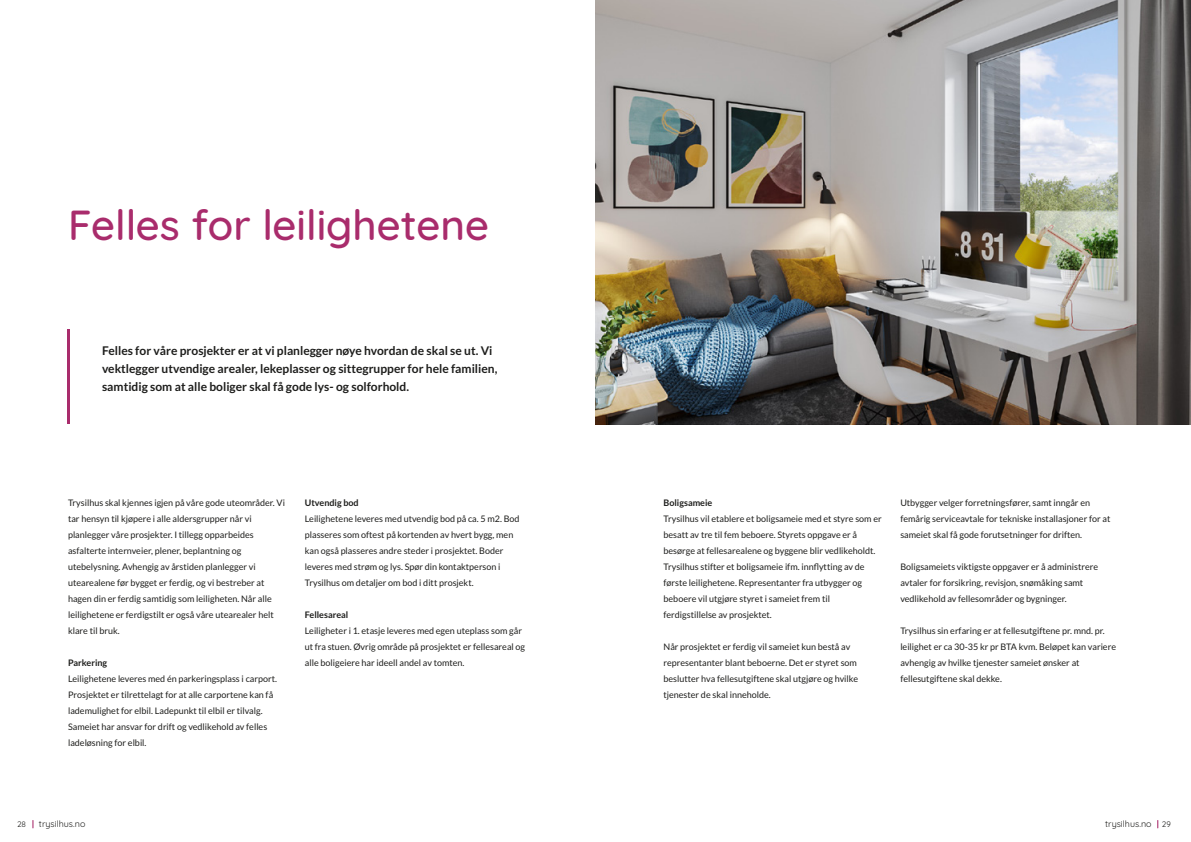
<style>
.page{position:relative;width:1191px;height:842px;background:#fff}
.page>*{position:absolute;margin:0;border:0;box-sizing:border-box;transform-origin:0 0}
.t1{font:500 42px "Quicksand";color:#a92c6c}
.t2{font:700 12px/18px "Lato";color:#1d1d1b}
.t3{font:9px/16px "Lato";color:#1d1d1b}
.t4{font:700 9px "Lato";color:#1d1d1b}
.t5{font:9px "Quicksand";color:#1d1d1b}
.t6{font:8px "Quicksand";color:#1d1d1b}
.s1{font-size:8px}
</style>
<div class="page">
<hr style="left:67px;top:329px;width:2px;height:95px;background:#a92c6c">
<img style="left:595px;top:0;width:596px;height:424px">
<h1 class="t1" style="left:68px;top:192px;width:423px">Felles for leilighetene</h1>
<h2 class="t2" style="left:102px;top:341px;width:397px">Felles for våre prosjekter er at vi planlegger nøye hvordan de skal se ut. Vi vektlegger utvendige arealer, lekeplasser og sittegrupper for hele familien, samtidig som at alle boliger skal få gode lys‑ og solforhold.</h2>
<p class="t3" style="left:68px;top:494px;width:218px">Trysilhus skal kjennes igjen på våre gode uteområder. Vi tar hensyn til kjøpere i alle aldersgrupper når vi planlegger våre prosjekter. I tillegg opparbeides asfalterte internveier, plener, beplantning og utebelysning. Avhengig av årstiden planlegger vi utearealene før bygget er ferdig, og vi bestreber at hagen din er ferdig samtidig som leiligheten. Når alle leilighetene er ferdigstilt er også våre utearealer helt klare til bruk.</p>
<p class="t4" style="left:68px;top:657px;width:41px">Parkering</p>
<p class="t3" style="left:68px;top:670px;width:210px">Leilighetene leveres med én parkeringsplass i carport.<br>Prosjektet er tilrettelagt for at alle carportene kan få lademulighet for elbil. Ladepunkt til elbil er tilvalg.<br>Sameiet har ansvar for drift og vedlikehold av felles ladeløsning for elbil.</p>
<p class="t4" style="left:305px;top:497px;width:55px">Utvendig bod</p>
<p class="t3" style="left:305px;top:510px;width:216px">Leilighetene leveres med utvendig bod på ca. 5 m2. Bod plasseres som oftest på kortenden av hvert bygg, men kan også plasseres andre steder i prosjektet. Boder leveres med strøm og lys. Spør din kontaktperson i Trysilhus om detaljer om bod i ditt prosjekt.</p>
<p class="t4" style="left:305px;top:609px;width:45px">Fellesareal</p>
<p class="t3" style="left:305px;top:622px;width:222px">Leiligheter i 1. etasje leveres med egen uteplass som går ut fra stuen. Øvrig område på prosjektet er fellesareal og alle boligeiere har ideell andel av tomten.</p>
<p class="t6" style="left:17px;top:818px;width:11px">28</p>
<p class="t5" style="left:39px;top:817px;width:48px">trysilhus.no</p>
<p class="t4" style="left:663px;top:497px;width:50px">Boligsameie</p>
<p class="t3" style="left:663px;top:510px;width:220px">Trysilhus vil etablere et boligsameie med et styre som er besatt av tre til fem beboere. Styrets oppgave er å besørge at fellesarealene og byggene blir vedlikeholdt.<br>Trysilhus stifter et boligsameie ifm. innflytting av de første leilighetene. Representanter fra utbygger og beboere vil utgjøre styret i sameiet frem til ferdigstillelse av prosjektet.</p>
<p class="t3" style="left:663px;top:638px;width:196px">Når prosjektet er ferdig vil sameiet kun bestå av representanter blant beboerne. Det er styret som beslutter hva fellesutgiftene skal utgjøre og hvilke tjenester de skal inneholde.</p>
<p class="t3" style="left:900px;top:494px;width:211px">Utbygger velger forretningsfører, samt inngår en femårig serviceavtale for tekniske installasjoner for at sameiet skal få gode forutsetninger for driften.</p>
<p class="t3" style="left:900px;top:558px;width:199px">Boligsameiets viktigste oppgaver er å administrere avtaler for forsikring, revisjon, snømåking samt vedlikehold av fellesområder og bygninger.</p>
<p class="t3" style="left:900px;top:622px;width:217px">Trysilhus sin erfaring er at fellesutgiftene pr. mnd. pr. leilighet er ca 30‑35 kr pr BTA kvm. Beløpet kan variere avhengig av hvilke tjenester sameiet ønsker at fellesutgiftene skal dekke.</p>
<p class="t5" style="left:1105px;top:817px;width:67px">trysilhus.no <span class="s1">29</span></p>
</div>
